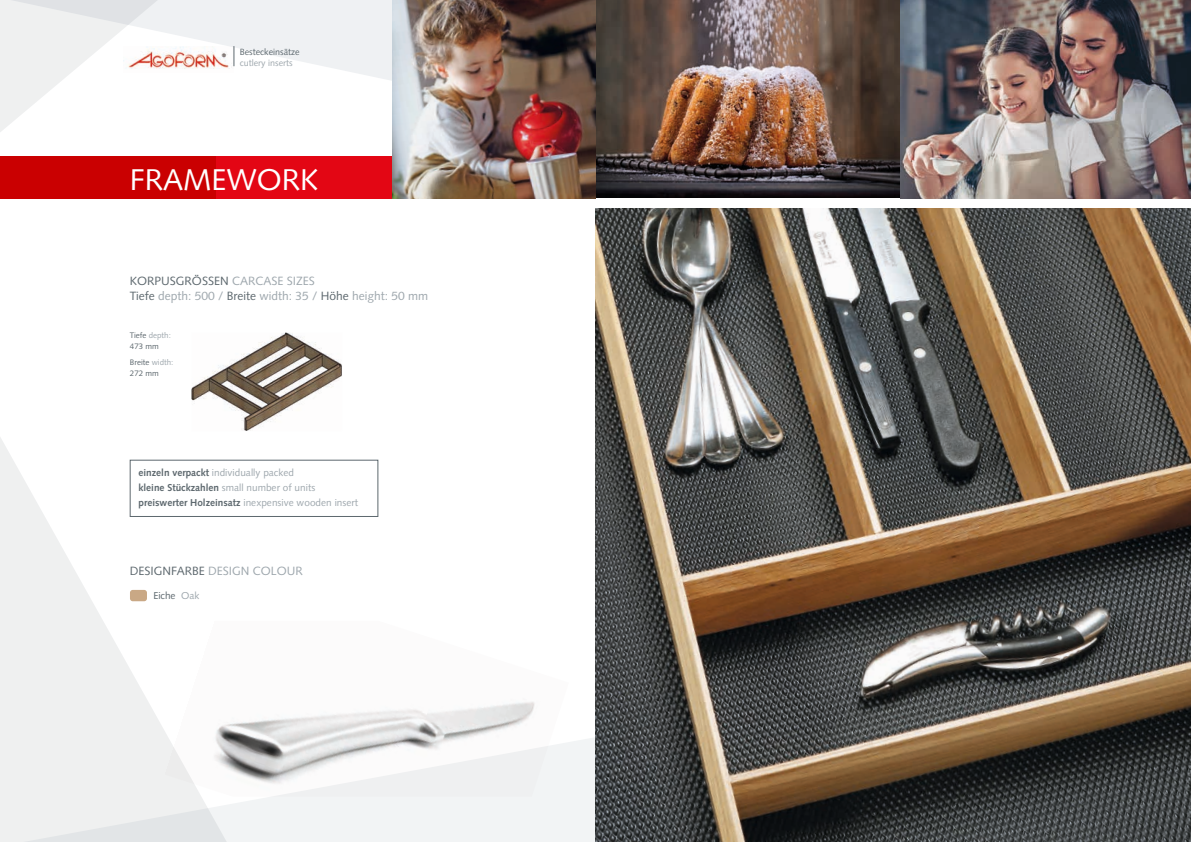
<style>
.page{position:relative;width:1191px;height:842px;background:#fff}
.page>*{position:absolute;margin:0;border:0;box-sizing:border-box;transform-origin:0 0}
.t1{font:30px "Syntax";color:#fff}
.t2{font:12px/15px "Syntax";color:#9ea7ad}
.t3{font:10px/15px "Syntax";letter-spacing:.005em;color:#9ea7ad}
.t4{font:10px "Syntax";color:#5d686e}
.t5{font:9px "Syntax";color:#5d686e}
.t6{font:9px "Syntax";color:#9ea7ad}
.t7{font:8px/11px "Syntax";color:#5d686e}
.s1{color:#5d686e}
.s2{color:#9ea7ad}
.s3{font-weight:700;color:#5d686e}
</style>
<div class="page">
<img style="left:392px;top:0;width:799px;height:198px">
<div style="left:288px;top:738px;width:307px;height:104px;background:#f2f4f5"></div>
<svg style="left:0;top:437px;width:288px;height:405px;fill:#f2f4f5"></svg>
<img style="left:164px;top:621px;width:405px;height:176px">
<svg style="left:298px;top:0;width:94px;height:81px;fill:#eff1f3"></svg>
<svg style="left:0;top:0;width:298px;height:132px"></svg>
<div style="left:0;top:156px;width:392px;height:42px;background:#e30614"></div>
<div style="left:0;top:156px;width:215px;height:42px;background:#ca0001"></div>
<img style="left:124px;top:46px;width:109px;height:26px">
<svg style="left:234px;top:46px;width:1px;height:20px"></svg>
<img style="left:595px;top:208px;width:596px;height:634px">
<div style="left:130px;top:590px;width:17px;height:11px;background:#c9a885;border-radius:3px"></div>
<img style="left:191px;top:332px;width:151px;height:99px">
<div style="left:130px;top:460px;width:248px;height:57px;border:1px solid #5d686e"></div>
<p class="t5" style="left:240px;top:46px;width:61px">Besteckeinsätze</p>
<p class="t6" style="left:240px;top:57px;width:54px">cutlery inserts</p>
<h1 class="t1" style="left:130px;top:162px;width:190px">FRAMEWORK</h1>
<p class="t2" style="left:130px;top:274px;width:300px"><span class="s1">KORPUSGRÖSSEN</span> CARCASE SIZES<br><span class="s1">Tiefe</span> depth: 500 / <span class="s1">Breite</span> width: 35 / <span class="s1">Höhe</span> height: 50 mm</p>
<p class="t7" style="left:130px;top:330px;width:42px">Tiefe <span class="s2">depth:<br></span>473 mm</p>
<p class="t7" style="left:130px;top:357px;width:45px">Breite <span class="s2">width:<br></span>272 mm</p>
<p class="t3" style="left:138px;top:465px;width:221px"><span class="s3">einzeln verpackt</span> individually packed<br><span class="s3">kleine Stückzahlen</span> small number of units <span class="s3">preiswerter Holzeinsatz</span> inexpensive wooden insert</p>
<p class="t2" style="left:130px;top:563px;width:174px"><span class="s1">DESIGNFARBE</span> DESIGN COLOUR</p>
<p class="t4" style="left:153px;top:589px;width:48px">Eiche <span class="s2">Oak</span></p>
</div>
